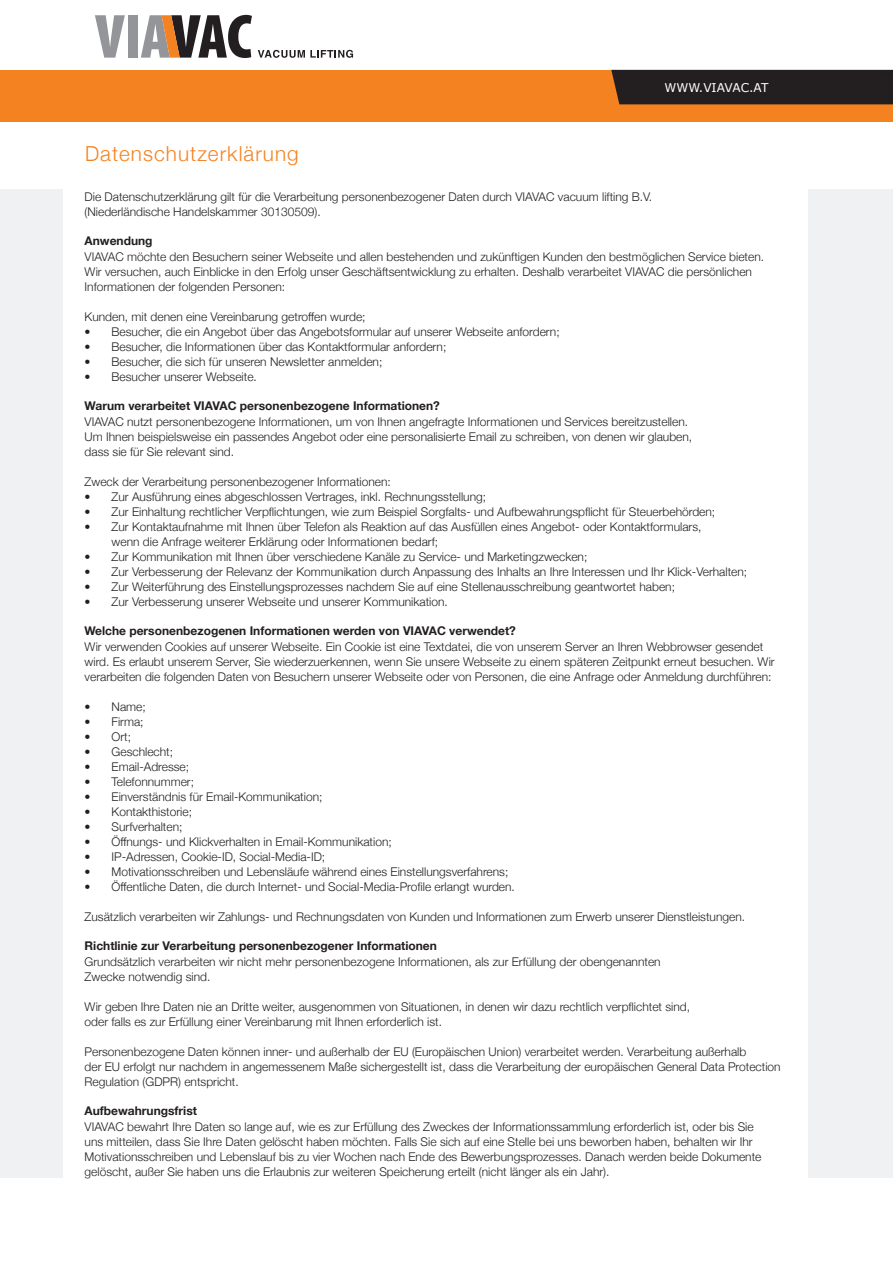
<style>
.page{position:relative;width:893px;height:1263px;background:#fff}
.page>*{position:absolute;margin:0;border:0;box-sizing:border-box;transform-origin:0 0}
.t1{font:300 20.7px "Helvetica Neue";letter-spacing:.05em;color:#f58220}
.t2{font:12.15px "Verdana";color:#fff}
.t3{font:300 12px/15px "Helvetica Neue";color:#231f20}
.t4{font:700 12px "Helvetica Neue";color:#231f20}
</style>
<div class="page">
<div style="left:0;top:70px;width:893px;height:51px;background:#f58220"></div>
<div style="left:611px;top:70px;width:282px;height:34px;background:#231f20"></div>
<div style="left:0;top:189px;width:893px;height:989px;background:#f0f1f2"></div>
<div style="left:64px;top:158px;width:744px;height:1039px;background:#fff"></div>
<svg style="left:95px;top:15px;width:30px;height:43px"></svg>
<div style="left:128px;top:15px;width:10px;height:43px;background:#939598"></div>
<svg style="left:141px;top:15px;width:111px;height:43px"></svg>
<svg style="left:258px;top:50px;width:95px;height:8px"></svg>
<h1 class="t1" style="left:85px;top:137px;width:215px">Datenschutzerklärung</h1>
<p class="t2" style="left:664px;top:79px;width:106px">WWW.VIAVAC.AT</p>
<p class="t3" style="left:85px;top:188px;width:569px">Die Datenschutzerklärung gilt für die Verarbeitung personenbezogener Daten durch VIAVAC vacuum lifting B.V. (Niederländische Handelskammer 30130509).</p>
<p class="t4" style="left:85px;top:232px;width:70px">Anwendung</p>
<p class="t3" style="left:85px;top:248px;width:681px">VIAVAC möchte den Besuchern seiner Webseite und allen bestehenden und zukünftigen Kunden den bestmöglichen Service bieten.<br>Wir versuchen, auch Einblicke in den Erfolg unser Geschäftsentwicklung zu erhalten. Deshalb verarbeitet VIAVAC die persönlichen<br>Informationen der folgenden Personen:</p>
<p class="t3" style="left:85px;top:308px;width:283px">Kunden, mit denen eine Vereinbarung getroffen wurde;</p>
<p class="t3" style="left:85px;top:323px;width:477px">• Besucher, die ein Angebot über das Angebotsformular auf unserer Webseite anfordern;</p>
<p class="t3" style="left:85px;top:338px;width:363px">• Besucher, die Informationen über das Kontaktformular anfordern;</p>
<p class="t3" style="left:85px;top:353px;width:299px">• Besucher, die sich für unseren Newsletter anmelden;</p>
<p class="t3" style="left:85px;top:368px;width:174px">• Besucher unserer Webseite.</p>
<p class="t4" style="left:85px;top:397px;width:357px">Warum verarbeitet VIAVAC personenbezogene Informationen?</p>
<p class="t3" style="left:85px;top:413px;width:609px">VIAVAC nutzt personenbezogene Informationen, um von Ihnen angefragte Informationen und Services bereitzustellen.<br>Um Ihnen beispielsweise ein passendes Angebot oder eine personalisierte Email zu schreiben, von denen wir glauben, dass sie für Sie relevant sind.</p>
<p class="t3" style="left:85px;top:473px;width:308px">Zweck der Verarbeitung personenbezogener Informationen:</p>
<p class="t3" style="left:85px;top:488px;width:403px">• Zur Ausführung eines abgeschlossen Vertrages, inkl. Rechnungsstellung;</p>
<p class="t3" style="left:85px;top:503px;width:632px">• Zur Einhaltung rechtlicher Verpflichtungen, wie zum Beispiel Sorgfalts- und Aufbewahrungspflicht für Steuerbehörden;</p>
<p class="t3" style="left:112px;top:518px;width:591px;text-indent:-27px">• Zur Kontaktaufnahme mit Ihnen über Telefon als Reaktion auf das Ausfüllen eines Angebot- oder Kontaktformulars, wenn die Anfrage weiterer Erklärung oder Informationen bedarf;</p>
<p class="t3" style="left:85px;top:548px;width:504px">• Zur Kommunikation mit Ihnen über verschiedene Kanäle zu Service- und Marketingzwecken;</p>
<p class="t3" style="left:85px;top:563px;width:664px">• Zur Verbesserung der Relevanz der Kommunikation durch Anpassung des Inhalts an Ihre Interessen und Ihr Klick-Verhalten;</p>
<p class="t3" style="left:85px;top:578px;width:592px">• Zur Weiterführung des Einstellungsprozesses nachdem Sie auf eine Stellenausschreibung geantwortet haben;</p>
<p class="t3" style="left:85px;top:593px;width:365px">• Zur Verbesserung unserer Webseite und unserer Kommunikation.</p>
<p class="t4" style="left:85px;top:622px;width:433px">Welche personenbezogenen Informationen werden von VIAVAC verwendet?</p>
<p class="t3" style="left:85px;top:638px;width:692px">Wir verwenden Cookies auf unserer Webseite. Ein Cookie ist eine Textdatei, die von unserem Server an Ihren Webbrowser gesendet wird. Es erlaubt unserem Server, Sie wiederzuerkennen, wenn Sie unsere Webseite zu einem späteren Zeitpunkt erneut besuchen. Wir verarbeiten die folgenden Daten von Besuchern unserer Webseite oder von Personen, die eine Anfrage oder Anmeldung durchführen:</p>
<p class="t3" style="left:85px;top:698px;width:63px">• Name;</p>
<p class="t3" style="left:85px;top:713px;width:61px">• Firma;</p>
<p class="t3" style="left:85px;top:728px;width:48px">• Ort;</p>
<p class="t3" style="left:85px;top:743px;width:90px">• Geschlecht;</p>
<p class="t3" style="left:85px;top:758px;width:106px">• Email-Adresse;</p>
<p class="t3" style="left:85px;top:773px;width:111px">• Telefonnummer;</p>
<p class="t3" style="left:85px;top:788px;width:239px">• Einverständnis für Email-Kommunikation;</p>
<p class="t3" style="left:85px;top:803px;width:109px">• Kontakthistorie;</p>
<p class="t3" style="left:85px;top:818px;width:99px">• Surfverhalten;</p>
<p class="t3" style="left:85px;top:833px;width:309px">• Öffnungs- und Klickverhalten in Email-Kommunikation;</p>
<p class="t3" style="left:85px;top:848px;width:242px">• IP-Adressen, Cookie-ID, Social-Media-ID;</p>
<p class="t3" style="left:85px;top:863px;width:425px">• Motivationsschreiben und Lebensläufe während eines Einstellungsverfahrens;</p>
<p class="t3" style="left:85px;top:878px;width:432px">• Öffentliche Daten, die durch Internet- und Social-Media-Profile erlangt wurden.</p>
<p class="t3" style="left:85px;top:908px;width:662px">Zusätzlich verarbeiten wir Zahlungs- und Rechnungsdaten von Kunden und Informationen zum Erwerb unserer Dienstleistungen.</p>
<p class="t4" style="left:85px;top:937px;width:354px">Richtlinie zur Verarbeitung personenbezogener Informationen</p>
<p class="t3" style="left:85px;top:953px;width:578px">Grundsätzlich verarbeiten wir nicht mehr personenbezogene Informationen, als zur Erfüllung der obengenannten<br>Zwecke notwendig sind.</p>
<p class="t3" style="left:85px;top:998px;width:607px">Wir geben Ihre Daten nie an Dritte weiter, ausgenommen von Situationen, in denen wir dazu rechtlich verpflichtet sind, oder falls es zur Erfüllung einer Vereinbarung mit Ihnen erforderlich ist.</p>
<p class="t3" style="left:85px;top:1043px;width:698px">Personenbezogene Daten können inner- und außerhalb der EU (Europäischen Union) verarbeitet werden. Verarbeitung außerhalb<br>der EU erfolgt nur nachdem in angemessenem Maße sichergestellt ist, dass die Verarbeitung der europäischen General Data Protection<br>Regulation (GDPR) entspricht.</p>
<p class="t4" style="left:85px;top:1102px;width:114px">Aufbewahrungsfrist</p>
<p class="t3" style="left:85px;top:1118px;width:678px">VIAVAC bewahrt Ihre Daten so lange auf, wie es zur Erfüllung des Zweckes der Informationssammlung erforderlich ist, oder bis Sie uns mitteilen, dass Sie Ihre Daten gelöscht haben möchten. Falls Sie sich auf eine Stelle bei uns beworben haben, behalten wir Ihr Motivationsschreiben und Lebenslauf bis zu vier Wochen nach Ende des Bewerbungsprozesses. Danach werden beide Dokumente gelöscht, außer Sie haben uns die Erlaubnis zur weiteren Speicherung erteilt (nicht länger als ein Jahr).</p>
</div>
